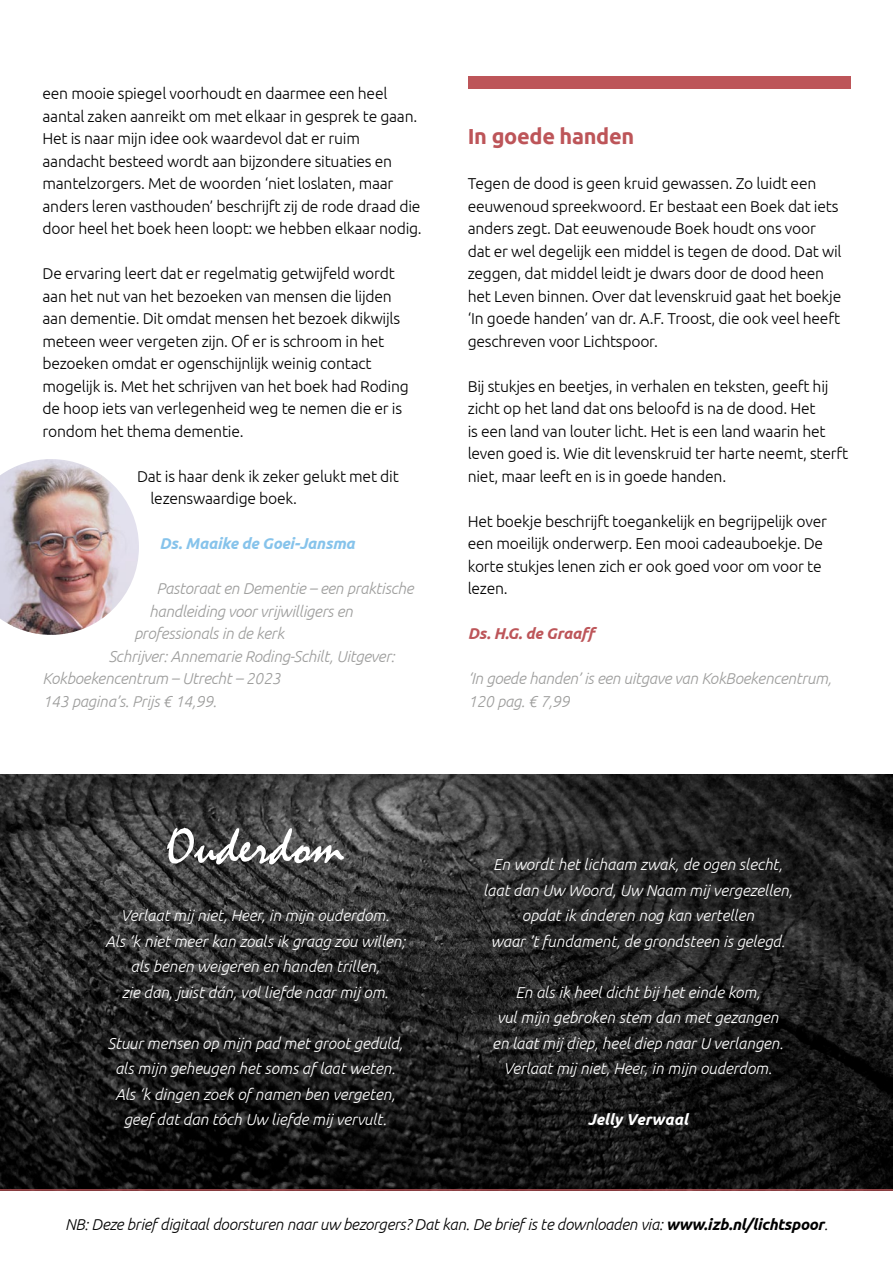
<style>
.page{position:relative;width:893px;height:1263px;background:#fff}
.page>*{position:absolute;margin:0;border:0;box-sizing:border-box;transform-origin:0 0}
.t1{font:54px "Mistral";color:#fff}
.t2{font:700 21.75px "Ubuntu";letter-spacing:-.015em;color:#bd5559}
.t3{font:300 15.75px/22.5px "Ubuntu";letter-spacing:-.015em;color:#000}
.t4{font:italic 300 15.75px/25.5px "Ubuntu";color:#fff;text-align:center}
.t5{font:italic 300 15.75px/22.5px "Ubuntu";letter-spacing:-.015em;color:#9d9d9c}
.t6{font:italic 300 15.75px "Ubuntu";letter-spacing:-.015em;color:#000}
.t7{font:italic 700 15.75px "Ubuntu";letter-spacing:-.015em;color:#86c3eb}
.t8{font:italic 700 15.75px "Ubuntu";letter-spacing:-.015em;color:#bd5559}
.t9{font:italic 700 15.75px "Ubuntu";color:#fff}
.s1{font-weight:700}
</style>
<div class="page">
<div style="left:468px;top:76px;width:382px;height:12px;background:#bd5559"></div>
<img style="left:0;top:774px;width:893px;height:415px">
<img style="left:0;top:459px;width:139px;height:176px">
<hr style="left:0;top:1189px;width:893px;height:2px;background:#bd5559">
<p class="t3" style="left:43px;top:82px;width:381px">een mooie spiegel voorhoudt en daarmee een heel aantal zaken aanreikt om met elkaar in gesprek te gaan.<br>Het is naar mijn idee ook waardevol dat er ruim aandacht besteed wordt aan bijzondere situaties en mantelzorgers. Met de woorden ‘niet loslaten, maar anders leren vasthouden’ beschrijft zij de rode draad die door heel het boek heen loopt: we hebben elkaar nodig.</p>
<p class="t3" style="left:43px;top:262px;width:368px">De ervaring leert dat er regelmatig getwijfeld wordt aan het nut van het bezoeken van mensen die lijden aan dementie. Dit omdat mensen het bezoek dikwijls meteen weer vergeten zijn. Of er is schroom in het bezoeken omdat er ogenschijnlijk weinig contact mogelijk is. Met het schrijven van het boek had Roding de hoop iets van verlegenheid weg te nemen die er is rondom het thema dementie.</p>
<p class="t3" style="left:151px;top:464px;width:250px;text-indent:-13px">Dat is haar denk ik zeker gelukt met dit lezenswaardige boek.</p>
<p class="t7" style="left:160px;top:534px;width:197px">Ds. Maaike de Goei-Jansma</p>
<p class="t5" style="left:157px;top:577px;width:259px">Pastoraat en Dementie – een praktische</p>
<p class="t5" style="left:149px;top:599px;width:205px">handleiding voor vrijwilligers en</p>
<p class="t5" style="left:134px;top:622px;width:152px">professionals in de kerk</p>
<p class="t5" style="left:109px;top:644px;width:288px">Schrijver: Annemarie Roding-Schilt, Uitgever:</p>
<p class="t5" style="left:43px;top:667px;width:240px">Kokboekencentrum – Utrecht – 2023</p>
<p class="t5" style="left:43px;top:689px;width:176px">143 pagina’s. Prijs € 14,99.</p>
<h1 class="t1" style="left:166px;top:814px;width:179px">Ouderdom</h1>
<p class="t4" style="left:105px;top:902px;width:302px">Verlaat mij niet, Heer, in mijn ouderdom.<br>Als ‘k niet meer kan zoals ik graag zou willen; als benen weigeren en handen trillen,<br>zie dan, juist dán, vol liefde naar mij om.</p>
<p class="t4" style="left:107px;top:1030px;width:297px">Stuur mensen op mijn pad met groot geduld, als mijn geheugen het soms af laat weten.<br>Als ‘k dingen zoek of namen ben vergeten, geef dat dan tóch Uw liefde mij vervult.</p>
<h2 class="t2" style="left:468px;top:123px;width:168px">In goede handen</h2>
<p class="t3" style="left:468px;top:172px;width:375px">Tegen de dood is geen kruid gewassen. Zo luidt een eeuwenoud spreekwoord. Er bestaat een Boek dat iets anders zegt. Dat eeuwenoude Boek houdt ons voor dat er wel degelijk een middel is tegen de dood. Dat wil zeggen, dat middel leidt je dwars door de dood heen het Leven binnen. Over dat levenskruid gaat het boekje ‘In goede handen’ van dr. A.F. Troost, die ook veel heeft geschreven voor Lichtspoor.</p>
<p class="t3" style="left:468px;top:374px;width:382px">Bij stukjes en beetjes, in verhalen en teksten, geeft hij zicht op het land dat ons beloofd is na de dood. Het<br>is een land van louter licht. Het is een land waarin het leven goed is. Wie dit levenskruid ter harte neemt, sterft niet, maar leeft en is in goede handen.</p>
<p class="t3" style="left:468px;top:509px;width:361px">Het boekje beschrijft toegankelijk en begrijpelijk over een moeilijk onderwerp. Een mooi cadeauboekje. De korte stukjes lenen zich er ook goed voor om voor te lezen.</p>
<p class="t8" style="left:468px;top:624px;width:132px">Ds. H.G. de Graaff</p>
<p class="t5" style="left:468px;top:667px;width:365px">‘In goede handen’ is een uitgave van KokBoekencentrum,<br>120 pag. € 7,99</p>
<p class="t4" style="left:483px;top:851px;width:311px">En wordt het lichaam zwak, de ogen slecht, laat dan Uw Woord, Uw Naam mij vergezellen, opdat ik ánderen nog kan vertellen<br>waar ’t fundament, de grondsteen is gelegd.</p>
<p class="t4" style="left:492px;top:979px;width:293px">En als ik heel dicht bij het einde kom,<br>vul mijn gebroken stem dan met gezangen en laat mij diep, heel diep naar U verlangen.<br>Verlaat mij niet, Heer, in mijn ouderdom.</p>
<p class="t9" style="left:588px;top:1110px;width:102px">Jelly Verwaal</p>
<p class="t6" style="left:65px;top:1215px;width:764px">NB: Deze brief digitaal doorsturen naar uw bezorgers? Dat kan. De brief is te downloaden via: <span class="s1">www.izb.nl/lichtspoor</span>.</p>
</div>
